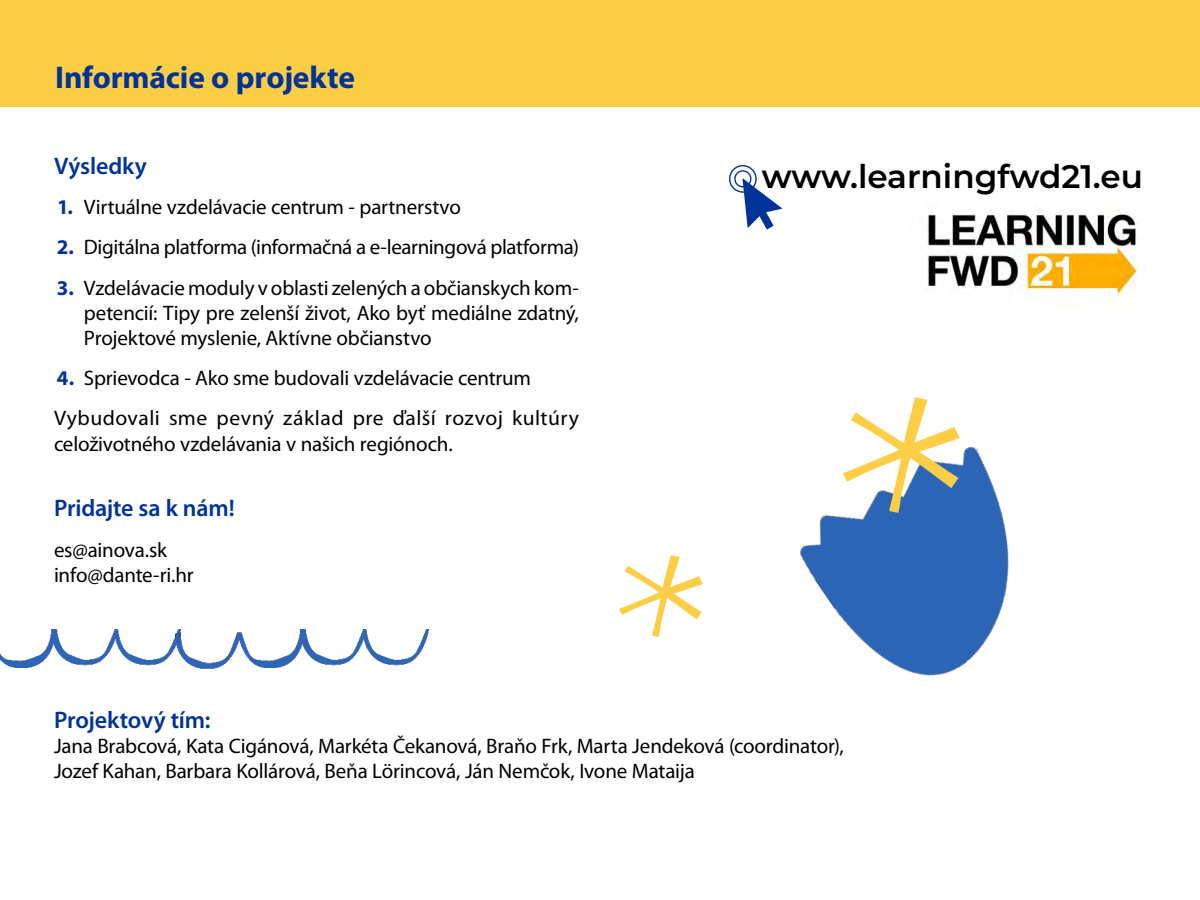
<style>
.page{position:relative;width:1200px;height:900px;background:#fff}
.page>*{position:absolute;margin:0;border:0;box-sizing:border-box;transform-origin:0 0}
.t1{font:600 32.55px "Montserrat";color:#000}
.t2{font:700 31.5px "Myriad Pro";letter-spacing:-.005em;color:#039}
.t3{font:600 24px "Myriad Pro";letter-spacing:-.01em;color:#039}
.t4{font:21px/25.2px "Myriad Pro";letter-spacing:-.01em;color:#000}
.t5{font:21px/40.2px "Myriad Pro";letter-spacing:.01em;color:#000}
.s1{font-weight:700;color:#039}
</style>
<div class="page">
<div style="left:0;top:0;width:1200px;height:106px;background:#fbce45"></div>
<img style="left:927px;top:212px;width:211px;height:88px">
<svg style="left:729px;top:165px;width:53px;height:64px"></svg>
<img style="left:181px;top:629px;width:248px;height:40px">
<img style="left:0;top:629px;width:181px;height:39px">
<img style="left:800px;top:436px;width:209px;height:240px">
<img style="left:843px;top:398px;width:116px;height:114px">
<img style="left:620px;top:555px;width:83px;height:82px">
<h2 class="t2" style="left:55px;top:57px;width:301px">Informácie o projekte</h2>
<p class="t3" style="left:54px;top:151px;width:94px">Výsledky</p>
<p class="t4" style="left:57px;top:194px;width:405px"><span class="s1">1.</span> Virtuálne vzdelávacie centrum - partnerstvo</p>
<p class="t4" style="left:57px;top:234px;width:523px"><span class="s1">2.</span> Digitálna platforma (informačná a e-learningová platforma)</p>
<p class="t4" style="left:84px;top:275px;width:496px;text-align:justify;text-indent:-27px"><span class="s1">3.</span> Vzdelávacie moduly v oblasti zelených a občianskych kom&shy;petencií: Tipy pre zelenší život, Ako byť mediálne zdatný, Projektové myslenie, Aktívne občianstvo</p>
<p class="t5" style="left:54px;top:358px;width:526px"><span class="s1">4.</span> Sprievodca - Ako sme budovali vzdelávacie centrum<br>Vybudovali sme pevný základ pre ďalší rozvoj kultúry</p>
<p class="t4" style="left:54px;top:431px;width:400px">celoživotného vzdelávania v našich regiónoch.</p>
<p class="t3" style="left:54px;top:493px;width:182px">Pridajte sa k nám!</p>
<p class="t4" style="left:54px;top:537px;width:141px">es@ainova.sk info@dante-ri.hr</p>
<h1 class="t1" style="left:762px;top:153px;width:383px">www.learningfwd21.eu</h1>
<p class="t3" style="left:54px;top:704px;width:158px">Projektový tím:</p>
<p class="t4" style="left:54px;top:733px;width:791px">Jana Brabcová, Kata Cigánová, Markéta Čekanová, Braňo Frk, Marta Jendeková (coordinator),<br>Jozef Kahan, Barbara Kollárová, Beňa Lörincová, Ján Nemčok, Ivone Mataija</p>
</div>
